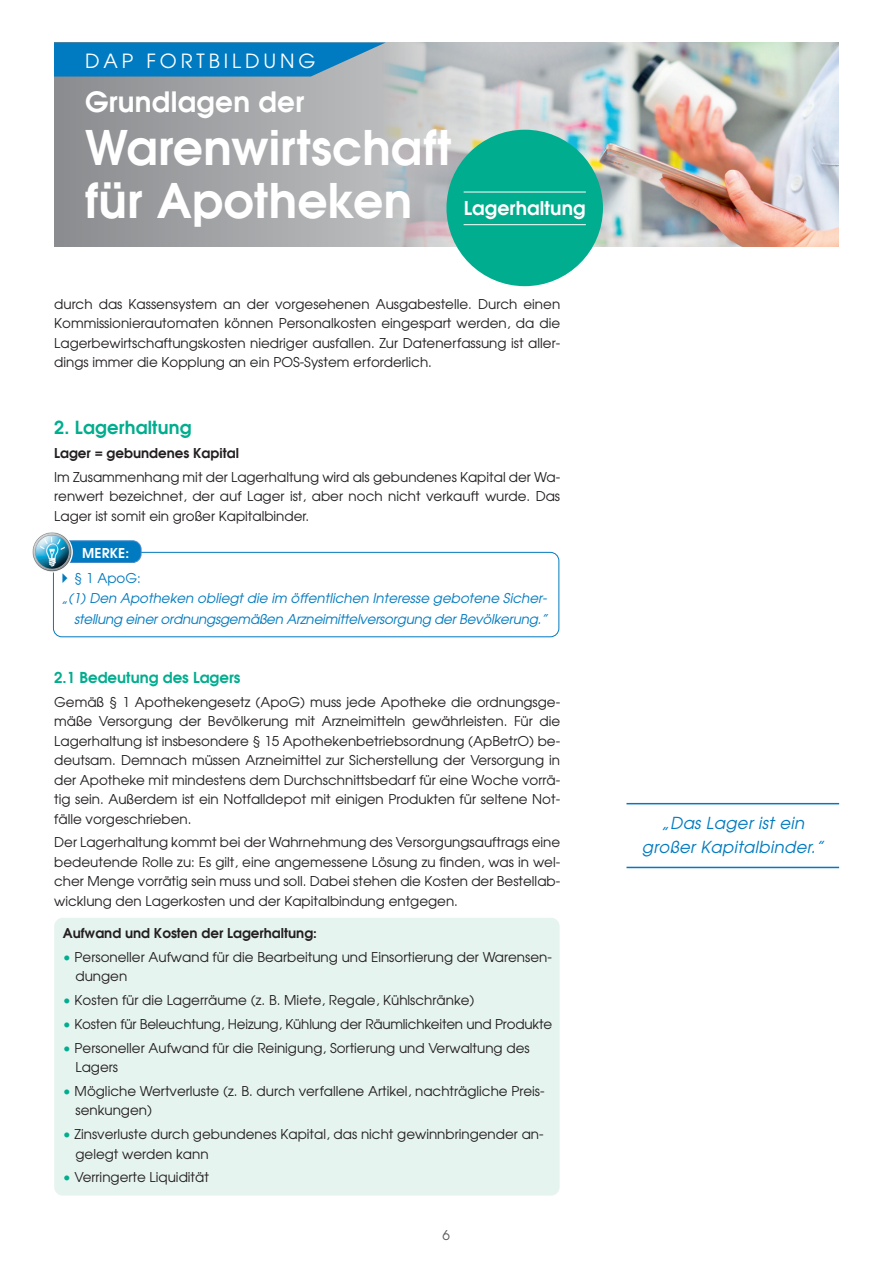
<style>
.page{position:relative;width:893px;height:1263px;background:#fff}
.page>*{position:absolute;margin:0;border:0;box-sizing:border-box;transform-origin:0 0}
.t1{font:600 47.4px/52.9px "Avant Garde";letter-spacing:.005em;color:#fff}
.t2{font:600 27.9px "Avant Garde";letter-spacing:.01em;color:#fff}
.t3{font:19.5px "Avant Garde";letter-spacing:.2em;color:#fff}
.t4{font:600 18.9px "Avant Garde";letter-spacing:.005em;color:#fff}
.t5{font:600 18px "Avant Garde";letter-spacing:.01em;color:#00ad8e}
.t6{font:italic 16.5px/24px "Avant Garde";letter-spacing:.02em;color:#007ac0;text-align:center}
.t7{font:600 15px "Avant Garde";color:#00ad8e}
.t8{font:13.5px/19.5px "Avant Garde";color:#231f20;text-align:justify}
.t9{font:italic 13.5px/21px "Avant Garde";letter-spacing:-.015em;color:#007ac0;text-align:right}
.t10{font:600 13.5px "Avant Garde";color:#231f20}
.t11{font:13.5px "Avant Garde";color:#007ac0}
.t12{font:600 13.5px "Avant Garde";letter-spacing:.01em;color:#fff}
.t13{font:13.5px "Avant Garde";color:#57585a}
.s1{color:#00ad8e}
</style>
<div class="page">
<svg style="left:54px;top:77px;width:329px;height:170px;background:#a1a3a5"></svg>
<img style="left:383px;top:43px;width:456px;height:204px">
<svg style="left:54px;top:43px;width:332px;height:34px;background:#1681be"></svg>
<div style="left:54px;top:918px;width:506px;height:277px;background:#e6f4f0;border-radius:9px"></div>
<div style="left:446px;top:130px;width:157px;height:156px;background:#00ad8e;border-radius:50%"></div>
<hr style="left:464px;top:192px;width:122px;height:1px;background:#fff">
<hr style="left:464px;top:224px;width:122px;height:1px;background:#fff">
<hr style="left:626px;top:803px;width:213px;height:1px;background:#007ac0">
<hr style="left:626px;top:867px;width:213px;height:1px;background:#007ac0">
<div style="left:53px;top:552px;width:506px;height:85px;border:1px solid #007ac0;border-radius:9px"></div>
<div style="left:52px;top:541px;width:89px;height:21px;background:#007ac0;border-radius:9px"></div>
<div style="left:52px;top:540px;width:89px;height:23px;border:1px solid #468cca;border-radius:9px"></div>
<img style="left:32px;top:531px;width:41px;height:41px;border-radius:20px">
<h3 class="t3" style="left:85px;top:48px;width:232px">DAP FORTBILDUNG</h3>
<h2 class="t2" style="left:85px;top:84px;width:221px">Grundlagen der</h2>
<h1 class="t1" style="left:85px;top:121px;width:368px">Warenwirtschaft für Apotheken</h1>
<h3 class="t4" style="left:464px;top:196px;width:124px">Lagerhaltung</h3>
<p class="t8" style="left:54px;top:294px;width:508px">durch das Kassensystem an der vorgesehenen Ausgabestelle. Durch einen Kommissionierautomaten können Personalkosten eingespart werden, da die Lagerbewirtschaftungskosten niedriger ausfallen. Zur Datenerfassung ist aller&shy;dings immer die Kopplung an ein POS-System erforderlich.</p>
<h3 class="t5" style="left:54px;top:416px;width:139px">2. Lagerhaltung</h3>
<p class="t10" style="left:54px;top:444px;width:186px">Lager = gebundenes Kapital</p>
<p class="t8" style="left:54px;top:467px;width:507px">Im Zusammenhang mit der Lagerhaltung wird als gebundenes Kapital der Wa&shy;renwert bezeichnet, der auf Lager ist, aber noch nicht verkauft wurde. Das Lager ist somit ein großer Kapitalbinder.</p>
<p class="t12" style="left:82px;top:544px;width:48px">MERKE:</p>
<p class="t11" style="left:74px;top:570px;width:68px">§ 1 ApoG:</p>
<p class="t9" style="left:61px;top:587px;width:488px">„(1) Den Apotheken obliegt die im öffentlichen Interesse gebotene Sicher&shy;stellung einer ordnungsgemäßen Arzneimittelversorgung der Bevölkerung.”</p>
<p class="t7" style="left:54px;top:668px;width:188px">2.1 Bedeutung des Lagers</p>
<p class="t8" style="left:54px;top:692px;width:507px">Gemäß § 1 Apothekengesetz (ApoG) muss jede Apotheke die ordnungsge&shy;mäße Versorgung der Bevölkerung mit Arzneimitteln gewährleisten. Für die Lagerhaltung ist insbesondere § 15 Apothekenbetriebsordnung (ApBetrO) be&shy;deutsam. Demnach müssen Arzneimittel zur Sicherstellung der Versorgung in der Apotheke mit mindestens dem Durchschnittsbedarf für eine Woche vorrä&shy;tig sein. Außerdem ist ein Notfalldepot mit einigen Produkten für seltene Not&shy;fälle vorgeschrieben.</p>
<p class="t8" style="left:54px;top:832px;width:508px">Der Lagerhaltung kommt bei der Wahrnehmung des Versorgungsauftrags eine bedeutende Rolle zu: Es gilt, eine angemessene Lösung zu finden, was in wel&shy;cher Menge vorrätig sein muss und soll. Dabei stehen die Kosten der Bestellab&shy;wicklung den Lagerkosten und der Kapitalbindung entgegen.</p>
<p class="t10" style="left:63px;top:924px;width:256px">Aufwand und Kosten der Lagerhaltung:</p>
<p class="t8" style="left:75px;top:947px;width:478px;text-indent:-13px"><span class="s1">•</span> Personeller Aufwand für die Bearbeitung und Einsortierung der Warensen&shy;dungen</p>
<p class="t8" style="left:63px;top:990px;width:413px"><span class="s1">•</span> Kosten für die Lagerräume (z. B. Miete, Regale, Kühlschränke)</p>
<p class="t8" style="left:63px;top:1014px;width:491px"><span class="s1">•</span> Kosten für Beleuchtung, Heizung, Kühlung der Räumlichkeiten und Produkte</p>
<p class="t8" style="left:75px;top:1038px;width:456px;text-indent:-13px"><span class="s1">•</span> Personeller Aufwand für die Reinigung, Sortierung und Verwaltung des<br>Lagers</p>
<p class="t8" style="left:75px;top:1081px;width:471px;text-indent:-13px"><span class="s1">•</span> Mögliche Wertverluste (z. B. durch verfallene Artikel, nachträgliche Preis&shy;senkungen)</p>
<p class="t8" style="left:75px;top:1124px;width:470px;text-indent:-13px"><span class="s1">•</span> Zinsverluste durch gebundenes Kapital, das nicht gewinnbringender an&shy;gelegt werden kann</p>
<p class="t8" style="left:63px;top:1167px;width:148px"><span class="s1">•</span> Verringerte Liquidität</p>
<p class="t13" style="left:443px;top:1226px;width:9px">6</p>
<p class="t6" style="left:642px;top:811px;width:183px">„Das Lager ist ein großer Kapitalbinder.”</p>
</div>
